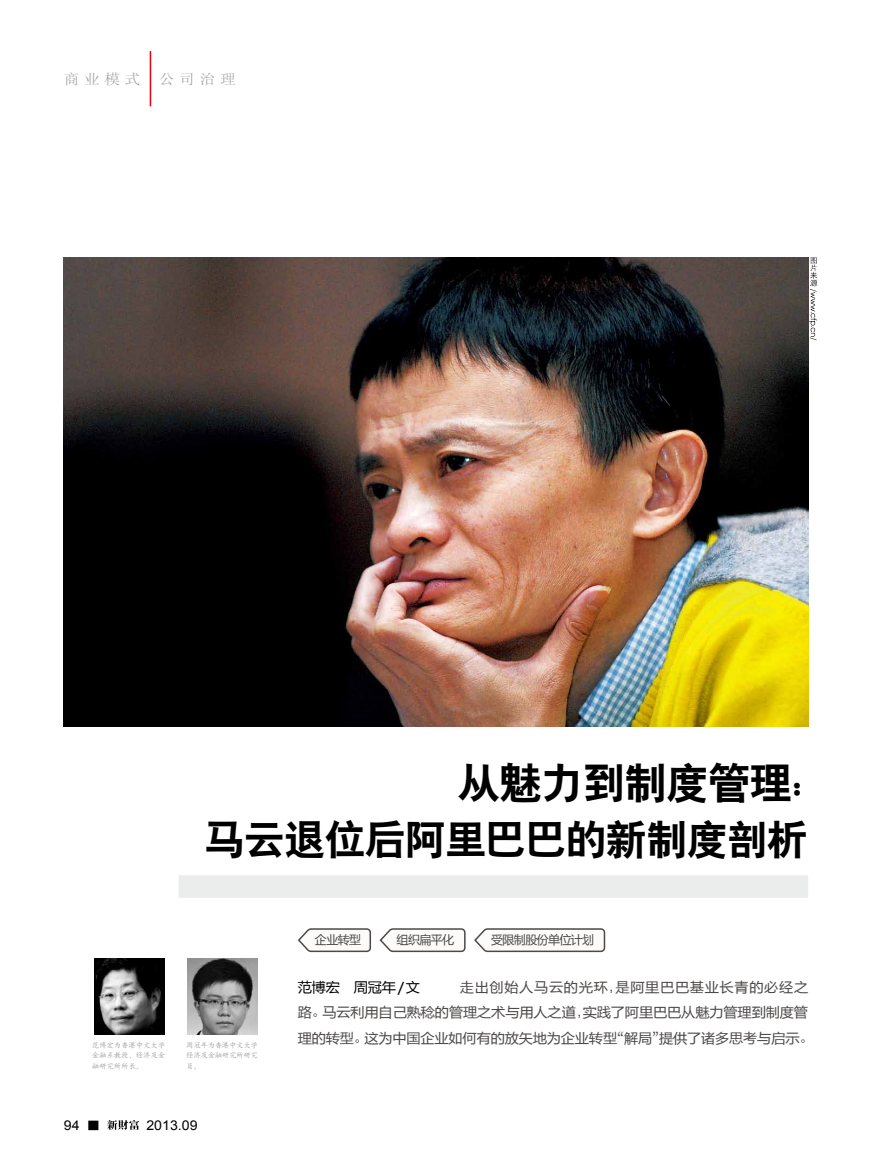
<style>
.page{position:relative;width:872px;height:1170px;background:#fff}
.page>*{position:absolute;margin:0;border:0;box-sizing:border-box;transform-origin:0 0}
.t1{font:42.75px "Heiti CSEG Bold GB";letter-spacing:-.025em;color:#000}
.t2{font:41.25px "Heiti CSEG Bold GB";letter-spacing:-.025em;color:#000}
.t3{font:14.25px "Sim Sun";letter-spacing:.3em;color:#9fa0a0;scale:1.1 1}
.t4{font:13.5px/25.5px "Microsoft Ya Hei";letter-spacing:-.005em;color:#4c4948;scale:1.05 1}
.t5{font:13.5px "Arial";color:#000;scale:1.05 1}
.t6{font:13.5px "Microsoft Ya Hei";letter-spacing:-.01em;color:#000;scale:1.05 1}
.t7{font:12px "Microsoft Ya Hei";letter-spacing:-.05em;color:#4c4948}
.t8{font:7.5px/10.5px "Kaiti CSEG Medium GB";letter-spacing:-.025em;color:#9fa0a0;text-align:justify}
.s1{font-family:"ST Xihei";font-size:12.75px}
.s2{font-size:14.85px}
.s3{font-family:"ST Heiti"}
</style>
<div class="page">
<svg style="left:107px;top:1120px;width:32px;height:9px"></svg>
<hr style="left:150px;top:51px;width:1px;height:55px;background:#e60012">
<img style="left:95px;top:958px;width:70px;height:76px">
<img style="left:187px;top:958px;width:70px;height:76px">
<svg style="left:809px;top:257px;width:8px;height:83px"></svg>
<div style="left:179px;top:875px;width:629px;height:22px;background:#ebecec"></div>
<svg style="left:379px;top:928px;width:87px;height:24px"></svg>
<svg style="left:474px;top:928px;width:132px;height:24px"></svg>
<svg style="left:297px;top:928px;width:74px;height:24px"></svg>
<img style="left:64px;top:257px;width:744px;height:469px">
<p class="t3" style="left:64px;top:72px;width:71px">商业模式</p>
<p class="t3" style="left:159px;top:72px;width:71px">公司治理</p>
<h1 class="t1" style="left:457px;top:761px;width:373px">从魅力到制度管理：</h1>
<h2 class="t2" style="left:204px;top:818px;width:606px">马云退位后阿里巴巴的新制度剖析</h2>
<p class="t8" style="left:92px;top:1039px;width:75px">范博宏为香港中文大学金融系教授、经济及金融研究所所长。</p>
<p class="t8" style="left:186px;top:1039px;width:73px">周冠年为香港中文大学经济及金融研究所研究员。</p>
<p class="t5" style="left:64px;top:1115px;width:36px">94 <span class="s1">■</span></p>
<p class="t5" style="left:146px;top:1115px;width:50px">2013.09</p>
<p class="t7" style="left:315px;top:931px;width:48px">企业转型</p>
<p class="t7" style="left:396px;top:931px;width:59px">组织扁平化</p>
<p class="t7" style="left:491px;top:931px;width:105px">受限制股份单位计划</p>
<p class="t6" style="left:298px;top:977px;width:118px">范博宏 周冠年<span class="s2">/</span>文</p>
<p class="t4" style="left:298px;top:973px;width:493px;text-indent:162px">走出创始人马云的光环<span class="s3">，</span>是阿里巴巴基业长青的必经之路<span class="s3">。</span>马云利用自己熟稔的管理之术与用人之道<span class="s3">，</span>实践了阿里巴巴从魅力管理到制度管理的转型<span class="s3">。</span>这为中国企业如何有的放矢地为企业转型<span class="s3">“</span>解局<span class="s3">”</span>提供了诸多思考与启示<span class="s3">。</span></p>
</div>
